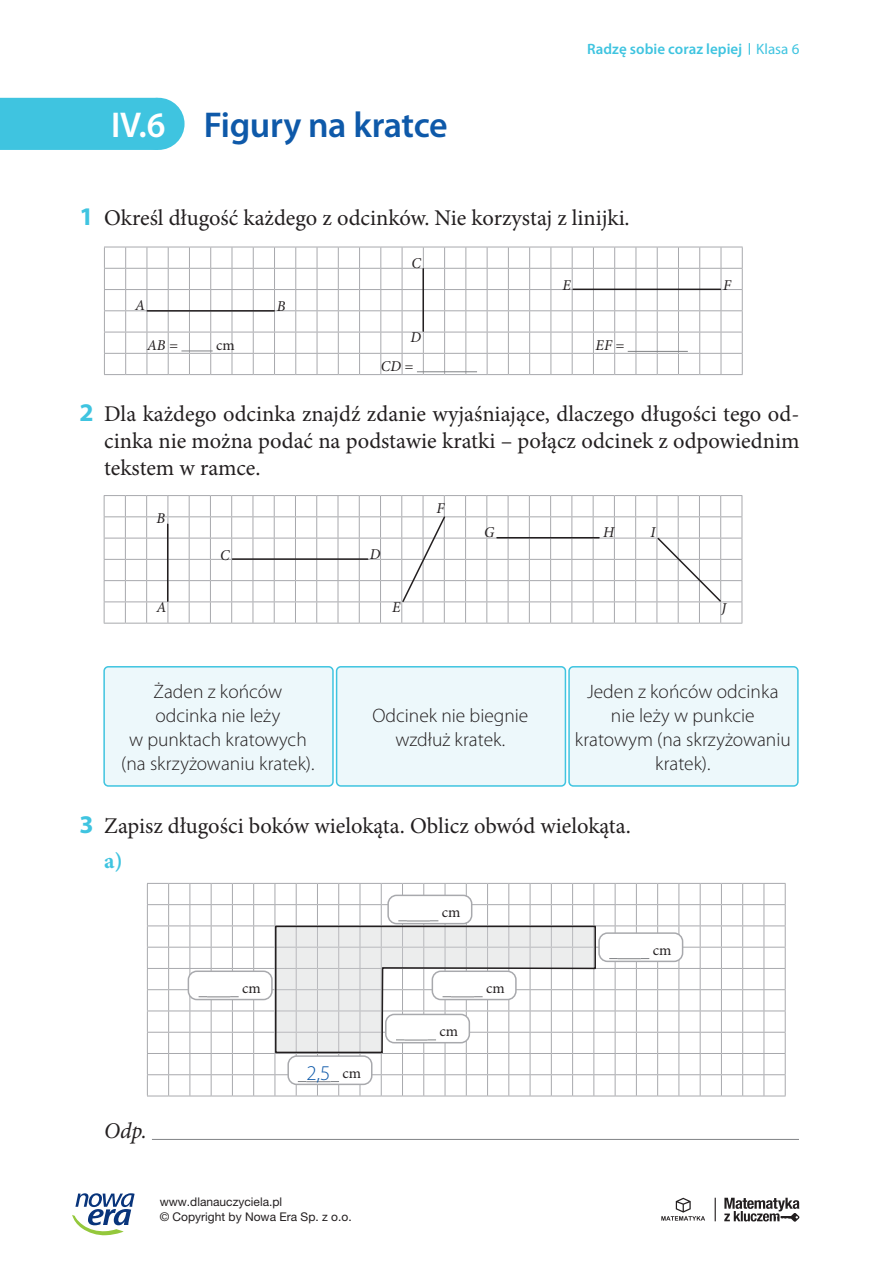
<style>
.page{position:relative;width:893px;height:1263px;background:#fff}
.page>*{position:absolute;margin:0;border:0;box-sizing:border-box;transform-origin:0 0}
.t1{font:600 36px "Myriad Pro";letter-spacing:-.01em;color:#0e59a9}
.t2{font:700 25.5px "Myriad Pro";color:#3fc4e0}
.t3{font:22.5px/27px "Minion Pro";color:#231f20;text-align:justify}
.t4{font:italic 22.5px "Minion Pro";color:#231f20}
.t5{font:700 22.5px "Minion Pro";color:#3fc4e0}
.t6{font:300 21px "Myriad Pro";color:#0e59a9}
.t7{font:300 19.5px/24px "Myriad Pro";color:#231f20;text-align:center}
.t8{font:600 15px "Myriad Pro";color:#3fc4e0}
.t9{font:italic 15px "Minion Pro";color:#231f20}
.t10{font:15px "Minion Pro";color:#231f20}
.t11{font:12px/15px "Helvetica Neue LT Pro";color:#231f20}
.s1{color:#fff}
.s2{font-weight:400}
.s3{font-family:"Minion Pro";font-weight:400;font-size:15px;color:#231f20}
</style>
<div class="page">
<div style="left:0;top:98px;width:153px;height:52px;background:#3fc4e0"></div>
<div style="left:132px;top:98px;width:53px;height:52px;background:#3fc4e0;border-radius:50%"></div>
<hr style="left:152px;top:1139px;width:647px;height:1px;background:#808285">
<svg style="left:104px;top:247px;width:639px;height:128px"></svg>
<hr style="left:147px;top:310px;width:127px;height:2px;background:#231f20">
<hr style="left:422px;top:269px;width:2px;height:62px;background:#231f20">
<hr style="left:573px;top:289px;width:147px;height:1px;background:#231f20">
<hr style="left:181px;top:351px;width:32px;height:1px;background:#808285">
<hr style="left:417px;top:371px;width:60px;height:1px;background:#808285">
<hr style="left:628px;top:351px;width:60px;height:1px;background:#808285">
<svg style="left:104px;top:495px;width:639px;height:129px"></svg>
<div style="left:104px;top:667px;width:229px;height:119px;background:#edf8fb;border-radius:4px"></div>
<div style="left:103px;top:666px;width:231px;height:121px;border:2px solid #3fc4e0;border-radius:4px"></div>
<div style="left:337px;top:667px;width:228px;height:119px;background:#edf8fb;border-radius:4px"></div>
<div style="left:336px;top:666px;width:230px;height:121px;border:2px solid #3fc4e0;border-radius:4px"></div>
<div style="left:569px;top:667px;width:229px;height:119px;background:#edf8fb;border-radius:4px"></div>
<div style="left:568px;top:666px;width:231px;height:121px;border:2px solid #3fc4e0;border-radius:4px"></div>
<svg style="left:147px;top:883px;width:639px;height:214px"></svg>
<div style="left:387px;top:895px;width:85px;height:29px;border:2px solid #a8a9ad;border-radius:9px"></div>
<svg style="left:72px;top:1193px;width:63px;height:43px"></svg>
<svg style="left:724px;top:1198px;width:76px;height:24px"></svg>
<svg style="left:661px;top:1198px;width:44px;height:22px"></svg>
<svg style="left:715px;top:1198px;width:1px;height:23px"></svg>
<svg style="left:749px;top:43px;width:1px;height:12px"></svg>
<h1 class="t1" style="left:111px;top:105px;width:338px"><span class="s1">IV.6</span> Figury na kratce</h1>
<p class="t8" style="left:587px;top:40px;width:214px">Radzę sobie coraz lepiej <span class="s2">Klasa 6</span></p>
<p class="t2" style="left:80px;top:202px;width:16px">1</p>
<p class="t3" style="left:104px;top:204px;width:527px">Określ długość każdego z odcinków. Nie korzystaj z linijki.</p>
<p class="t9" style="left:135px;top:295px;width:11px">A</p>
<p class="t9" style="left:147px;top:335px;width:33px">AB =</p>
<p class="t10" style="left:216px;top:335px;width:20px">cm</p>
<p class="t9" style="left:277px;top:295px;width:10px">B</p>
<p class="t9" style="left:412px;top:253px;width:11px">C</p>
<p class="t9" style="left:410px;top:327px;width:12px">D</p>
<p class="t9" style="left:381px;top:356px;width:34px">CD =</p>
<p class="t9" style="left:563px;top:275px;width:10px">E</p>
<p class="t9" style="left:596px;top:335px;width:30px">EF =</p>
<p class="t9" style="left:723px;top:275px;width:9px">F</p>
<p class="t2" style="left:80px;top:398px;width:16px">2</p>
<p class="t3" style="left:104px;top:400px;width:697px">Dla każdego odcinka znajdź zdanie wyjaśniające, dlaczego długości tego od&shy;cinka nie można podać na podstawie kratki – połącz odcinek z odpowiednim tekstem w ramce.</p>
<p class="t9" style="left:157px;top:508px;width:10px">B</p>
<p class="t9" style="left:220px;top:544px;width:11px">C</p>
<p class="t9" style="left:370px;top:544px;width:12px">D</p>
<p class="t9" style="left:437px;top:498px;width:9px">F</p>
<p class="t9" style="left:484px;top:522px;width:12px">G</p>
<p class="t9" style="left:603px;top:522px;width:13px">H</p>
<p class="t9" style="left:651px;top:521px;width:7px">I</p>
<p class="t9" style="left:157px;top:597px;width:11px">A</p>
<p class="t9" style="left:392px;top:597px;width:10px">E</p>
<p class="t9" style="left:722px;top:598px;width:6px">J</p>
<p class="t7" style="left:121px;top:679px;width:195px">Żaden z końców odcinka nie leży<br>w punktach kratowych (na skrzyżowaniu kratek).</p>
<p class="t7" style="left:372px;top:703px;width:157px">Odcinek nie biegnie wzdłuż kratek.</p>
<p class="t7" style="left:575px;top:679px;width:218px">Jeden z końców odcinka nie leży w punkcie kratowym (na skrzyżowaniu kratek).</p>
<p class="t2" style="left:80px;top:810px;width:16px">3</p>
<p class="t3" style="left:104px;top:812px;width:528px">Zapisz długości boków wielokąta. Oblicz obwód wielokąta.</p>
<p class="t5" style="left:104px;top:845px;width:20px">a)</p>
<p class="t10" style="left:442px;top:902px;width:20px">cm</p>
<p class="t4" style="left:104px;top:1116px;width:44px">Odp.</p>
<p class="t10" style="left:242px;top:978px;width:20px">cm</p>
<p class="t10" style="left:486px;top:978px;width:20px">cm</p>
<p class="t6" style="left:306px;top:1061px;width:56px">2,5 <span class="s3">cm</span></p>
<p class="t10" style="left:439px;top:1021px;width:20px">cm</p>
<p class="t10" style="left:653px;top:940px;width:20px">cm</p>
<p class="t11" style="left:160px;top:1194px;width:194px">www.dlanauczyciela.pl<br>© Copyright by Nowa Era Sp. z o.o.</p>
</div>
